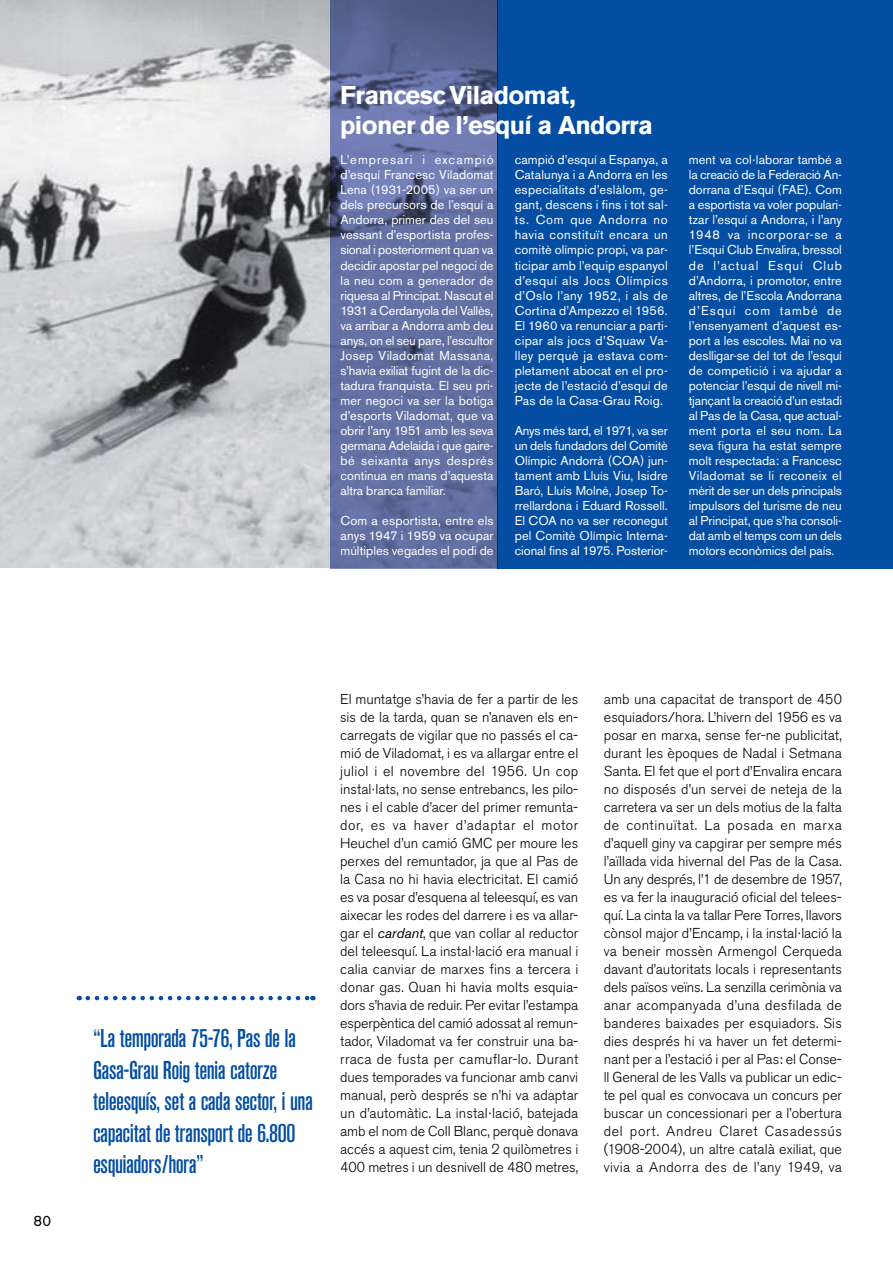
<style>
.page{position:relative;width:893px;height:1263px;background:#fff}
.page>*{position:absolute;margin:0;border:0;box-sizing:border-box;transform-origin:0 0}
.t1{font:500 condensed 25.5px/31.5px "Akzidenz Grotesk BQ";letter-spacing:-.02em;color:#034ea2}
.t2{font:700 25.5px/30px "Akzidenz Grotesk BQ";letter-spacing:-.025em;color:#fff}
.t3{font:15px "Akzidenz Grotesk BQ";color:#000}
.t4{font:300 14.25px/18px "Akzidenz Grotesk BQ";color:#000;text-align:justify}
.t5{font:12.75px/15px "Akzidenz Grotesk BQ";letter-spacing:.005em;color:#fff;text-align:justify}
.s1{font-weight:400;font-style:italic}
</style>
<div class="page">
<img style="left:0;top:0;width:329px;height:567px">
<svg style="left:329px;top:0;width:168px;height:569px;background:#626d9e"></svg>
<div style="left:497px;top:0;width:396px;height:569px;background:#034ea2"></div>
<svg style="left:88px;top:996px;width:225px;height:4px"></svg>
<h1 class="t2" style="left:340px;top:81px;width:314px">Francesc Viladomat, pioner de l’esquí a Andorra</h1>
<p class="t5" style="left:340px;top:153px;width:155px">L’empresari i excampió d’esquí Francesc Viladomat Lena (1931-2005) va ser un dels precursors de l’esquí a Andorra, primer des del seu vessant d’esportista profes&shy;sional i posteriorment quan va decidir apostar pel negoci de la neu com a generador de riquesa al Principat. Nascut el 1931 a Cerdanyola del Vallès, va arribar a Andorra amb deu anys, on el seu pare, l’escultor Josep Viladomat Massana, s’havia exiliat fugint de la dic&shy;tadura franquista. El seu pri&shy;mer negoci va ser la botiga d’esports Viladomat, que va obrir l’any 1951 amb les seva germana Adelaida i que gaire&shy;bé seixanta anys després continua en mans d’aquesta altra branca familiar.</p>
<p class="t5" style="left:340px;top:513px;width:155px">Com a esportista, entre els anys 1947 i 1959 va ocupar múltiples vegades el podi de</p>
<p class="t5" style="left:515px;top:153px;width:155px">campió d’esquí a Espanya, a Catalunya i a Andorra en les especialitats d’eslàlom, ge&shy;gant, descens i fins i tot sal&shy;ts. Com que Andorra no havia constituït encara un comitè olímpic propi, va par&shy;ticipar amb l’equip espanyol d’esquí als Jocs Olímpics d’Oslo l’any 1952, i als de Cortina d’Ampezzo el 1956.<br>El 1960 va renunciar a parti&shy;cipar als jocs d’Squaw Va&shy;lley perquè ja estava com&shy;pletament abocat en el pro&shy;jecte de l’estació d’esquí de Pas de la Casa-Grau Roig.</p>
<p class="t5" style="left:515px;top:423px;width:155px">Anys més tard, el 1971, va ser un dels fundadors del Comitè Olímpic Andorrà (COA) jun&shy;tament amb Lluís Viu, Isidre Baró, Lluís Molné, Josep To&shy;rrellardona i Eduard Rossell.<br>El COA no va ser reconegut pel Comitè Olímpic Interna&shy;cional fins al 1975. Posterior-</p>
<p class="t5" style="left:689px;top:153px;width:155px">ment va col·laborar també a la creació de la Federació An&shy;dorrana d’Esquí (FAE). Com a esportista va voler populari&shy;tzar l’esquí a Andorra, i l’any 1948 va incorporar-se a l’Esquí Club Envalira, bressol de l’actual Esquí Club d’Andorra, i promotor, entre altres, de l’Escola Andorrana d’Esquí com també de l’ensenyament d’aquest es&shy;port a les escoles. Mai no va deslligar-se del tot de l’esquí de competició i va ajudar a potenciar l’esquí de nivell mi&shy;tjançant la creació d’un estadi al Pas de la Casa, que actual&shy;ment porta el seu nom. La seva figura ha estat sempre molt respectada: a Francesc Viladomat se li reconeix el mèrit de ser un dels principals impulsors del turisme de neu al Principat, que s’ha consoli&shy;dat amb el temps com un dels motors econòmics del país.</p>
<p class="t3" style="left:34px;top:1212px;width:19px">80</p>
<h1 class="t1" style="left:93px;top:1023px;width:222px">“La temporada 75-76, Pas de la<br>Gasa-Grau Roig tenia catorze teleesquís, set a cada sector, i una capacitat de transport de 6.800 esquiadors/hora”</h1>
<p class="t4" style="left:340px;top:690px;width:240px">El muntatge s’havia de fer a partir de les sis de la tarda, quan se n’anaven els en&shy;carregats de vigilar que no passés el ca&shy;mió de Viladomat, i es va allargar entre el juliol i el novembre del 1956. Un cop instal·lats, no sense entrebancs, les pilo&shy;nes i el cable d’acer del primer remunta&shy;dor, es va haver d’adaptar el motor Heuchel d’un camió GMC per moure les perxes del remuntador, ja que al Pas de la Casa no hi havia electricitat. El camió es va posar d’esquena al teleesquí, es van aixecar les rodes del darrere i es va allar&shy;gar el <span class="s1">cardant</span>, que van collar al reductor del teleesquí. La instal·lació era manual i calia canviar de marxes fins a tercera i donar gas. Quan hi havia molts esquia&shy;dors s’havia de reduir. Per evitar l’estampa esperpèntica del camió adossat al remun&shy;tador, Viladomat va fer construir una ba&shy;rraca de fusta per camuflar-lo. Durant dues temporades va funcionar amb canvi manual, però després se n’hi va adaptar un d’automàtic. La instal·lació, batejada amb el nom de Coll Blanc, perquè donava accés a aquest cim, tenia 2 quilòmetres i 400 metres i un desnivell de 480 metres,</p>
<p class="t4" style="left:604px;top:690px;width:240px">amb una capacitat de transport de 450 esquiadors/hora. L’hivern del 1956 es va posar en marxa, sense fer-ne publicitat, durant les èpoques de Nadal i Setmana Santa. El fet que el port d’Envalira encara no disposés d’un servei de neteja de la carretera va ser un dels motius de la falta de continuïtat. La posada en marxa d’aquell giny va capgirar per sempre més l’aïllada vida hivernal del Pas de la Casa.<br>Un any després, l’1 de desembre de 1957, es va fer la inauguració oficial del telees&shy;quí. La cinta la va tallar Pere Torres, llavors cònsol major d’Encamp, i la instal·lació la va beneir mossèn Armengol Cerqueda davant d’autoritats locals i representants dels països veïns. La senzilla cerimònia va anar acompanyada d’una desfilada de banderes baixades per esquiadors. Sis dies després hi va haver un fet determi&shy;nant per a l’estació i per al Pas: el Conse&shy;ll General de les Valls va publicar un edic&shy;te pel qual es convocava un concurs per buscar un concessionari per a l’obertura del port. Andreu Claret Casadessús (1908-2004), un altre català exiliat, que vivia a Andorra des de l’any 1949, va</p>
</div>
